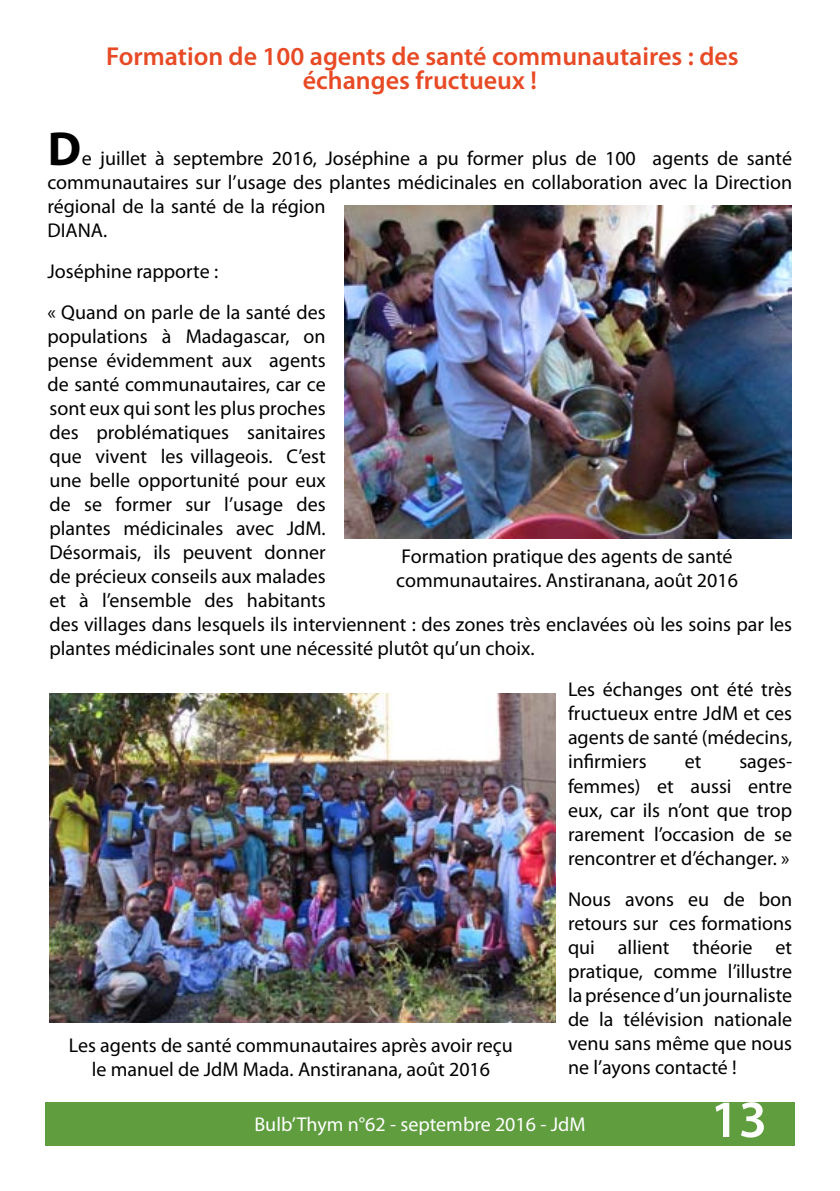
<style>
.page{position:relative;width:840px;height:1191px;background:#fff}
.page>*{position:absolute;margin:0;border:0;box-sizing:border-box;transform-origin:0 0}
.t1{font:600 52.8px "Myriad Pro";color:#fff}
.t2{font:700 48px "Myriad Pro";color:#000}
.t3{font:600 26px/24px "Myriad Pro";color:#e74a25;text-align:center}
.t4{font:20px/24px "Myriad Pro";color:#000}
.t5{font:20px "Myriad Pro";color:#fff}
</style>
<div class="page">
<div style="left:45px;top:1101px;width:749px;height:44px;background:#5f9d3f"></div>
<img style="left:344px;top:205px;width:447px;height:334px">
<img style="left:49px;top:693px;width:506px;height:329px">
<h3 class="t3" style="left:106px;top:43px;width:633px">Formation de 100 agents de santé communautaires : des échanges fructueux !</h3>
<h2 class="t2" style="left:48px;top:118px;width:35px">D</h2>
<p class="t4" style="left:47px;top:146px;width:745px;text-indent:34px">e juillet à septembre 2016, Joséphine a pu former plus de 100 agents de santé communautaires sur l’usage des plantes médicinales en collaboration avec la Direction régional de la santé de la région<br>DIANA.</p>
<p class="t4" style="left:47px;top:251px;width:280px;line-height:41px">Joséphine rapporte :<br>« Quand on parle de la santé des</p>
<p class="t4" style="left:47px;top:324px;width:745px">populations à Madagascar, on<br>pense évidemment aux agents<br>de santé communautaires, car ce<br>sont eux qui sont les plus proches<br>des problématiques sanitaires<br>que vivent les villageois. C’est<br>une belle opportunité pour eux<br>de se former sur l’usage des<br>plantes médicinales avec JdM.<br>Désormais, ils peuvent donner<br>de précieux conseils aux malades<br>et à l’ensemble des habitants<br>des villages dans lesquels ils interviennent : des zones très enclavées où les soins par les plantes médicinales sont une nécessité plutôt qu’un choix.</p>
<p class="t4" style="left:567px;top:677px;width:225px;text-align:justify">Les échanges ont été très fructueux entre JdM et ces agents de santé (médecins, infirmiers</p>
<p class="t4" style="left:396px;top:544px;width:343px">Formation pratique des agents de santé communautaires. Anstiranana, août 2016</p>
<p class="t4" style="left:684px;top:749px;width:18px">et</p>
<p class="t4" style="left:567px;top:749px;width:225px;text-align:justify;text-indent:171px">sages&shy;femmes) et aussi entre eux, car ils n’ont que trop rarement l’occasion de se rencontrer et d’échanger. »</p>
<p class="t4" style="left:567px;top:886px;width:226px;text-align:justify">Nous avons eu de bon retours sur ces formations qui allient théorie et pratique, comme l’illustre la présence d’un journaliste de la télévision nationale venu sans même que nous ne l’ayons contacté !</p>
<p class="t4" style="left:69px;top:1032px;width:445px;text-align:center">Les agents de santé communautaires après avoir reçu le manuel de JdM Mada. Anstiranana, août 2016</p>
<p class="t5" style="left:254px;top:1112px;width:332px">Bulb’Thym n°62 - septembre 2016 - JdM</p>
<h1 class="t1" style="left:710px;top:1085px;width:58px">13</h1>
</div>
